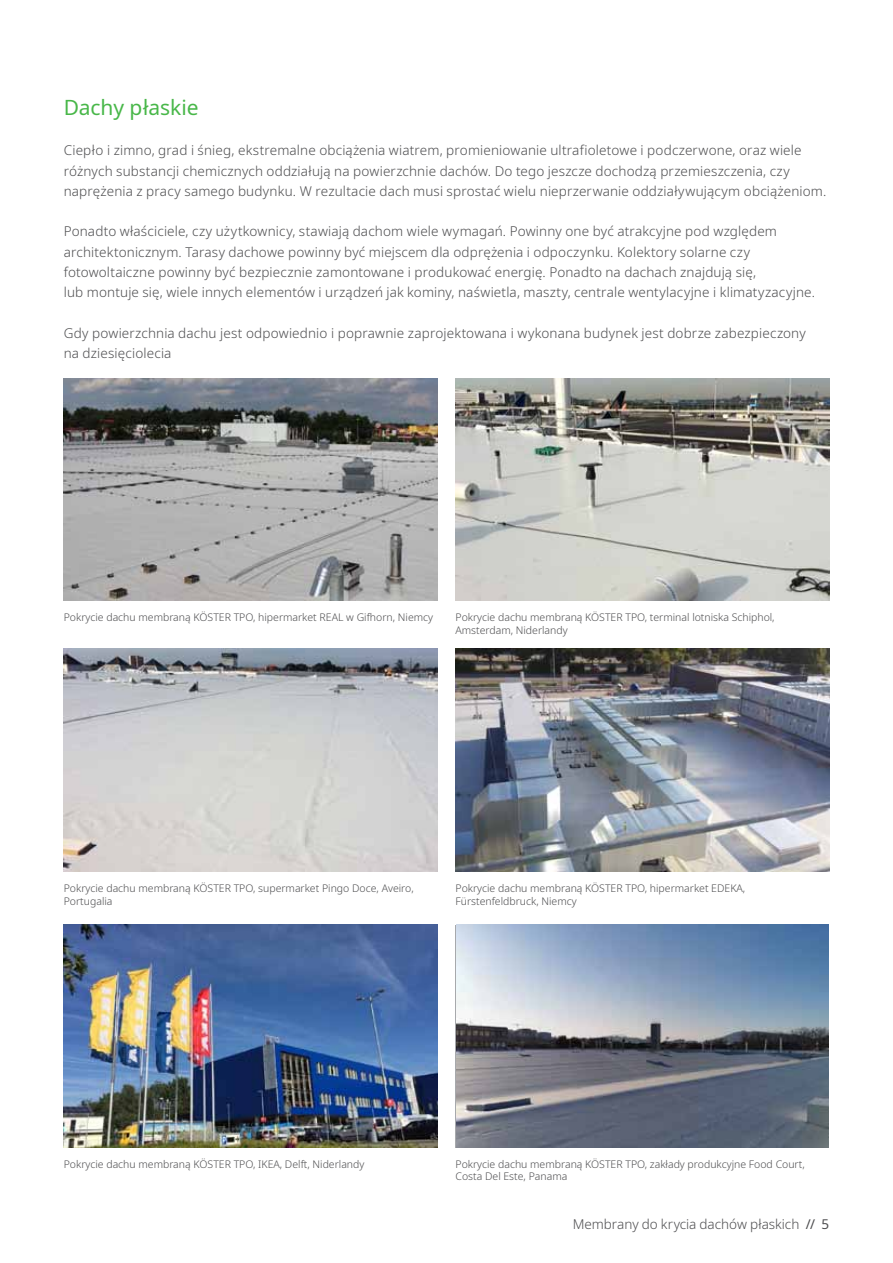
<style>
.page{position:relative;width:893px;height:1263px;background:#fff}
.page>*{position:absolute;margin:0;border:0;box-sizing:border-box;transform-origin:0 0}
.t1{font:21px "Noto Sans";letter-spacing:-.005em;color:#48b749}
.t2{font:300 13.5px/20.2px "Noto Sans";letter-spacing:.01em;color:#4d4d4f}
.t3{font:300 10.5px/12.6px "Noto Sans";color:#4d4d4f}
.s1{font-weight:400}
</style>
<div class="page">
<img style="left:64px;top:378px;width:373px;height:223px">
<img style="left:455px;top:378px;width:374px;height:223px">
<img style="left:455px;top:649px;width:374px;height:223px">
<img style="left:456px;top:925px;width:372px;height:223px">
<img style="left:64px;top:649px;width:373px;height:223px">
<img style="left:64px;top:925px;width:373px;height:223px">
<h1 class="t1" style="left:64px;top:92px;width:136px">Dachy płaskie</h1>
<p class="t2" style="left:64px;top:141px;width:764px">Ciepło i zimno, grad i śnieg, ekstremalne obciążenia wiatrem, promieniowanie ultrafioletowe i podczerwone, oraz wiele różnych substancji chemicznych oddziałują na powierzchnie dachów. Do tego jeszcze dochodzą przemieszczenia, czy naprężenia z pracy samego budynku. W rezultacie dach musi sprostać wielu nieprzerwanie oddziaływującym obciążeniom.</p>
<p class="t2" style="left:64px;top:222px;width:753px">Ponadto właściciele, czy użytkownicy, stawiają dachom wiele wymagań. Powinny one być atrakcyjne pod względem architektonicznym. Tarasy dachowe powinny być miejscem dla odprężenia i odpoczynku. Kolektory solarne czy fotowoltaiczne powinny być bezpiecznie zamontowane i produkować energię. Ponadto na dachach znajdują się,<br>lub montuje się, wiele innych elementów i urządzeń jak kominy, naświetla, maszty, centrale wentylacyjne i klimatyzacyjne.</p>
<p class="t2" style="left:64px;top:323px;width:743px">Gdy powierzchnia dachu jest odpowiednio i poprawnie zaprojektowana i wykonana budynek jest dobrze zabezpieczony na dziesięciolecia</p>
<p class="t3" style="left:64px;top:611px;width:371px">Pokrycie dachu membraną KÖSTER TPO, hipermarket REAL w Gifhorn, Niemcy</p>
<p class="t3" style="left:455px;top:611px;width:321px">Pokrycie dachu membraną KÖSTER TPO, terminal lotniska Schiphol,<br>Amsterdam, Niderlandy</p>
<p class="t3" style="left:64px;top:882px;width:351px">Pokrycie dachu membraną KÖSTER TPO, supermarket Pingo Doce, Aveiro,<br>Portugalia</p>
<p class="t3" style="left:455px;top:882px;width:291px">Pokrycie dachu membraną KÖSTER TPO, hipermarket EDEKA,<br>Fürstenfeldbruck, Niemcy</p>
<p class="t3" style="left:64px;top:1158px;width:302px">Pokrycie dachu membraną KÖSTER TPO, IKEA, Delft, Niderlandy</p>
<p class="t3" style="left:455px;top:1158px;width:351px">Pokrycie dachu membraną KÖSTER TPO, zakłady produkcyjne Food Court,<br>Costa Del Este, Panama</p>
<p class="t2" style="left:573px;top:1214px;width:258px">Membrany do krycia dachów płaskich <span class="s1">// 5</span></p>
</div>
